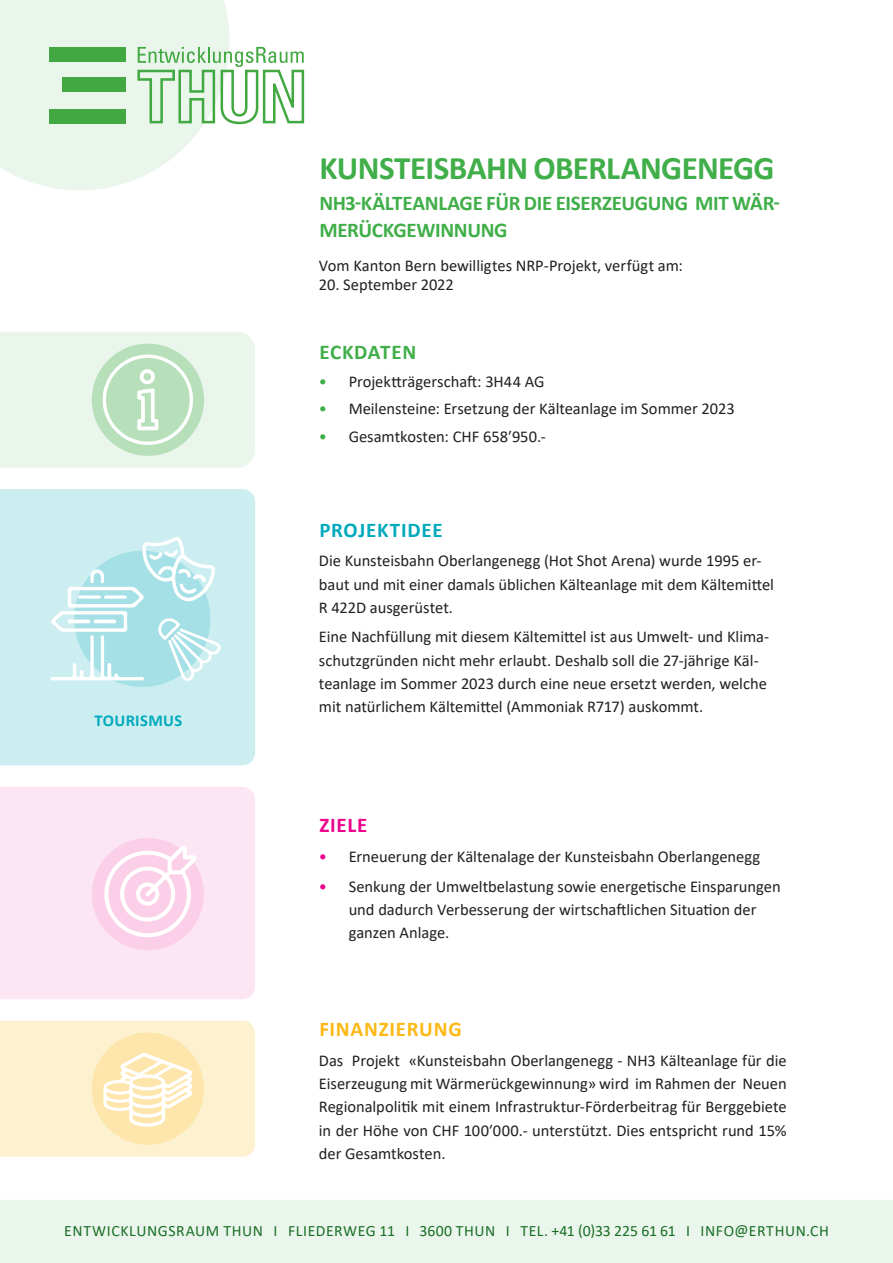
<style>
.page{position:relative;width:893px;height:1263px;background:#fff}
.page>*{position:absolute;margin:0;border:0;box-sizing:border-box;transform-origin:0 0}
.Text{font:700 33px "Calibri";letter-spacing:-.02em;color:#40ae49}
.Text-2{font:700 21px/27px "Calibri";letter-spacing:-.015em;color:#40ae49}
.Text-3{font:700 21px "Calibri";letter-spacing:.035em;color:#fcb814}
.Text-4{font:700 21px "Calibri";letter-spacing:.035em;color:#00aabc}
.Text-5{font:700 21px "Calibri";letter-spacing:.035em;color:#40ae49}
.Text-6{font:700 21px "Calibri";letter-spacing:.04em;color:#ed028c}
.t1{font:700 16.65px "Calibri";letter-spacing:.02em;color:#00aabc}
.Text-7{font:16.5px/23.2px "Calibri";letter-spacing:-.005em;color:#231f20}
.t2{font:15.75px "Calibri";letter-spacing:.035em;color:#196e26}
.s1{color:#40ae49}
.s2{color:#ed028c}
</style>
<div class="page">
<svg style="left:0;top:0;width:305px;height:190px"></svg>
<div style="left:0;top:489px;width:255px;height:276px;background:#cdeef1"></div>
<div style="left:0;top:787px;width:255px;height:212px;background:#fde6f3"></div>
<svg style="left:0;top:1020px;width:255px;height:137px;background:#fdefcb"></svg>
<div style="left:0;top:1200px;width:893px;height:63px;background:#eaf6eb"></div>
<div style="left:92px;top:838px;width:112px;height:112px;background:#fbcfe8;border-radius:50%"></div>
<svg style="left:104px;top:845px;width:93px;height:93px"></svg>
<svg style="left:0;top:332px;width:255px;height:136px;background:#def1df"></svg>
<svg style="left:50px;top:536px;width:171px;height:145px;background:#c2eaee"></svg>
<p class="Text" style="left:320px;top:145px;width:456px">KUNSTEISBAHN OBERLANGENEGG</p>
<p class="Text-2" style="left:319px;top:189px;width:462px">NH3-KÄLTEANLAGE FÜR DIE EISERZEUGUNG MIT WÄR-<br>MERÜCKGEWINNUNG</p>
<p class="Text-7" style="left:319px;top:253px;width:366px">Vom Kanton Bern bewilligtes NRP-Projekt, verfügt am:</p>
<p class="Text-7" style="left:319px;top:272px;width:137px">20. September 2022</p>
<p class="t1" style="left:95px;top:709px;width:89px">TOURISMUS</p>
<p class="Text-5" style="left:319px;top:337px;width:98px">ECKDATEN</p>
<p class="Text-7" style="left:319px;top:369px;width:227px"><span class="s1">•</span> Projektträgerschaft: 3H44 AG</p>
<p class="Text-7" style="left:319px;top:397px;width:417px"><span class="s1">•</span> Meilensteine: Ersetzung der Kälteanlage im Sommer 2023</p>
<p class="Text-7" style="left:319px;top:424px;width:229px"><span class="s1">•</span> Gesamtkosten: CHF 658′950.-</p>
<p class="Text-4" style="left:319px;top:515px;width:125px">PROJEKTIDEE</p>
<p class="Text-7" style="left:319px;top:549px;width:457px">Die Kunsteisbahn Oberlangenegg (Hot Shot Arena) wurde 1995 er&shy;baut und mit einer damals üblichen Kälteanlage mit dem Kältemittel<br>R 422D ausgerüstet.</p>
<p class="Text-7" style="left:319px;top:625px;width:452px">Eine Nachfüllung mit diesem Kältemittel ist aus Umwelt- und Klima&shy;schutzgründen nicht mehr erlaubt. Deshalb soll die 27-jährige Käl&shy;teanlage im Sommer 2023 durch eine neue ersetzt werden, welche mit natürlichem Kältemittel (Ammoniak R717) auskommt.</p>
<p class="Text-6" style="left:319px;top:810px;width:50px">ZIELE</p>
<p class="Text-7" style="left:319px;top:844px;width:443px"><span class="s2">•</span> Erneuerung der Kältenalage der Kunsteisbahn Oberlangenegg</p>
<p class="Text-7" style="left:349px;top:874px;width:433px;text-indent:-30px"><span class="s2">•</span> Senkung der Umweltbelastung sowie energetische Einsparungen und dadurch Verbesserung der wirtschaftlichen Situation der ganzen Anlage.</p>
<p class="Text-3" style="left:319px;top:1014px;width:144px">FINANZIERUNG</p>
<p class="Text-7" style="left:319px;top:1048px;width:469px;text-align:justify">Das Projekt «Kunsteisbahn Oberlangenegg - NH3 Kälteanlage für die Eiserzeugung mit Wärmerückgewinnung» wird im Rahmen der Neuen Regionalpolitik mit einem Infrastruktur-Förderbeitrag für Berggebiete in der Höhe von CHF 100′000.- unterstützt. Dies entspricht rund 15% der Gesamtkosten.</p>
<p class="t2" style="left:64px;top:1220px;width:766px">ENTWICKLUNGSRAUM THUN I FLIEDERWEG 11 I 3600 THUN I TEL. +41 (0)33 225 61 61 I INFO@ERTHUN.CH</p>
</div>
